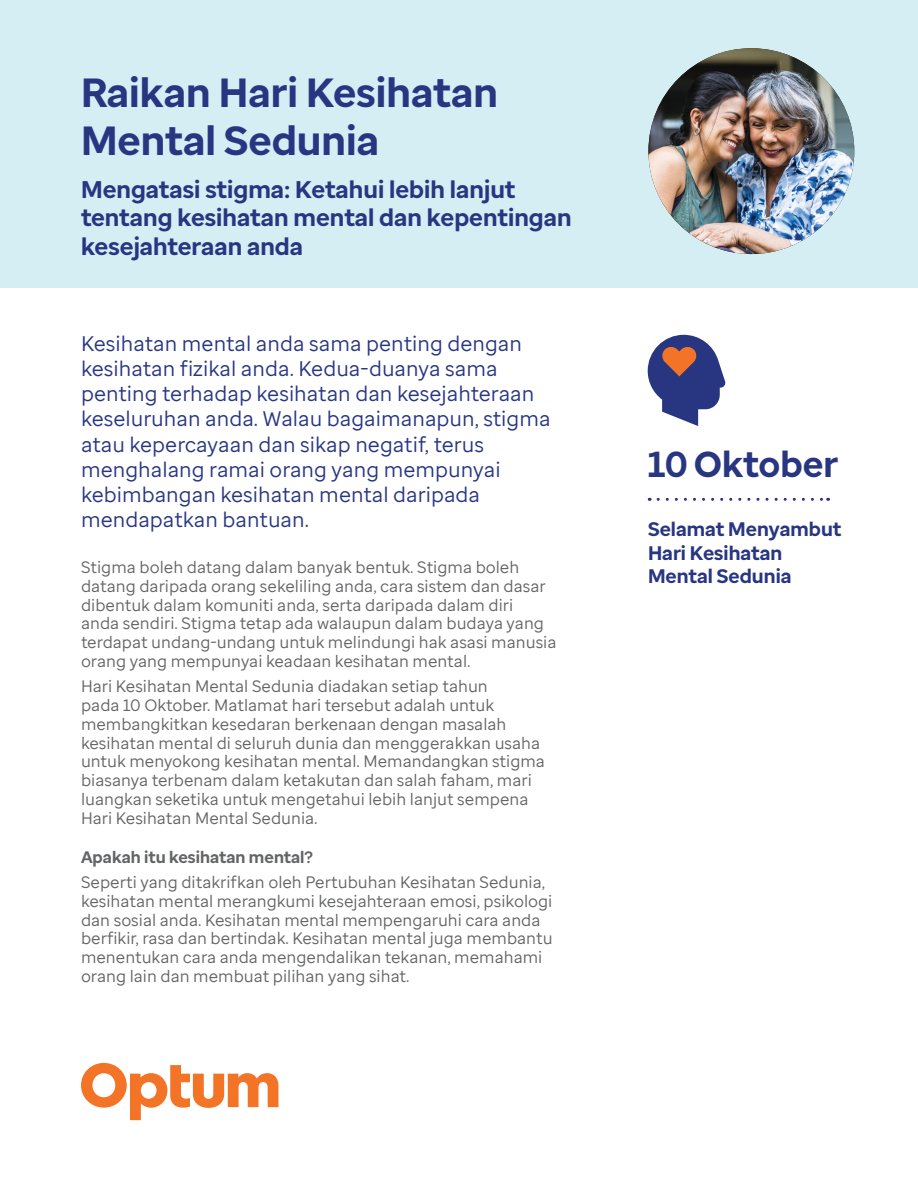
<style>
.page{position:relative;width:918px;height:1188px;background:#fff}
.page>*{position:absolute;margin:0;border:0;box-sizing:border-box;transform-origin:0 0}
.t1{font:700 40.5px/48.6px "Optum Sans";color:#283682}
.t2{font:700 36px "Optum Sans";color:#283682}
.t3{font:700 24px/28.8px "Optum Sans";color:#283682}
.H3_Blue_Reg{font:21px/25.2px "Optum Sans";color:#283682}
.t4{font:700 19.5px/23.4px "Optum Sans";color:#283682}
.Body{font:16.5px/18.8px "Optum Sans";color:#636466}
.H4_Gray{font:700 16.5px "Optum Sans";color:#636466}
</style>
<div class="page">
<svg style="left:81px;top:1063px;width:197px;height:57px"></svg>
<svg style="left:648px;top:335px;width:77px;height:91px"></svg>
<div style="left:0;top:0;width:918px;height:287px;background:#d5eef4"></div>
<svg style="left:658px;top:498px;width:171px;height:3px"></svg>
<img style="left:648px;top:48px;width:206px;height:206px;border-radius:103px">
<h1 class="t1" style="left:81px;top:68px;width:419px">Raikan Hari Kesihatan<br>Mental Sedunia</h1>
<h2 class="t3" style="left:81px;top:175px;width:492px">Mengatasi stigma: Ketahui lebih lanjut tentang kesihatan mental dan kepentingan kesejahteraan anda</h2>
<p class="H3_Blue_Reg" style="left:81px;top:331px;width:471px">Kesihatan mental anda sama penting dengan kesihatan fizikal anda. Kedua-duanya sama penting terhadap kesihatan dan kesejahteraan keseluruhan anda. Walau bagaimanapun, stigma atau kepercayaan dan sikap negatif, terus menghalang ramai orang yang mempunyai kebimbangan kesihatan mental daripada mendapatkan bantuan.</p>
<p class="Body" style="left:81px;top:558px;width:477px">Stigma boleh datang dalam banyak bentuk. Stigma boleh datang daripada orang sekeliling anda, cara sistem dan dasar dibentuk dalam komuniti anda, serta daripada dalam diri<br>anda sendiri. Stigma tetap ada walaupun dalam budaya yang terdapat undang-undang untuk melindungi hak asasi manusia orang yang mempunyai keadaan kesihatan mental.</p>
<p class="Body" style="left:81px;top:677px;width:466px">Hari Kesihatan Mental Sedunia diadakan setiap tahun<br>pada 10 Oktober. Matlamat hari tersebut adalah untuk membangkitkan kesedaran berkenaan dengan masalah kesihatan mental di seluruh dunia dan menggerakkan usaha untuk menyokong kesihatan mental. Memandangkan stigma biasanya terbenam dalam ketakutan dan salah faham, mari luangkan seketika untuk mengetahui lebih lanjut sempena Hari Kesihatan Mental Sedunia.</p>
<p class="H4_Gray" style="left:81px;top:846px;width:234px">Apakah itu kesihatan mental?</p>
<p class="Body" style="left:81px;top:873px;width:473px">Seperti yang ditakrifkan oleh Pertubuhan Kesihatan Sedunia, kesihatan mental merangkumi kesejahteraan emosi, psikologi dan sosial anda. Kesihatan mental mempengaruhi cara anda berfikir, rasa dan bertindak. Kesihatan mental juga membantu menentukan cara anda mengendalikan tekanan, memahami orang lain dan membuat pilihan yang sihat.</p>
<h1 class="t2" style="left:648px;top:441px;width:192px">10 Oktober</h1>
<h2 class="t4" style="left:648px;top:518px;width:195px">Selamat Menyambut<br>Hari Kesihatan<br>Mental Sedunia</h2>
</div>
